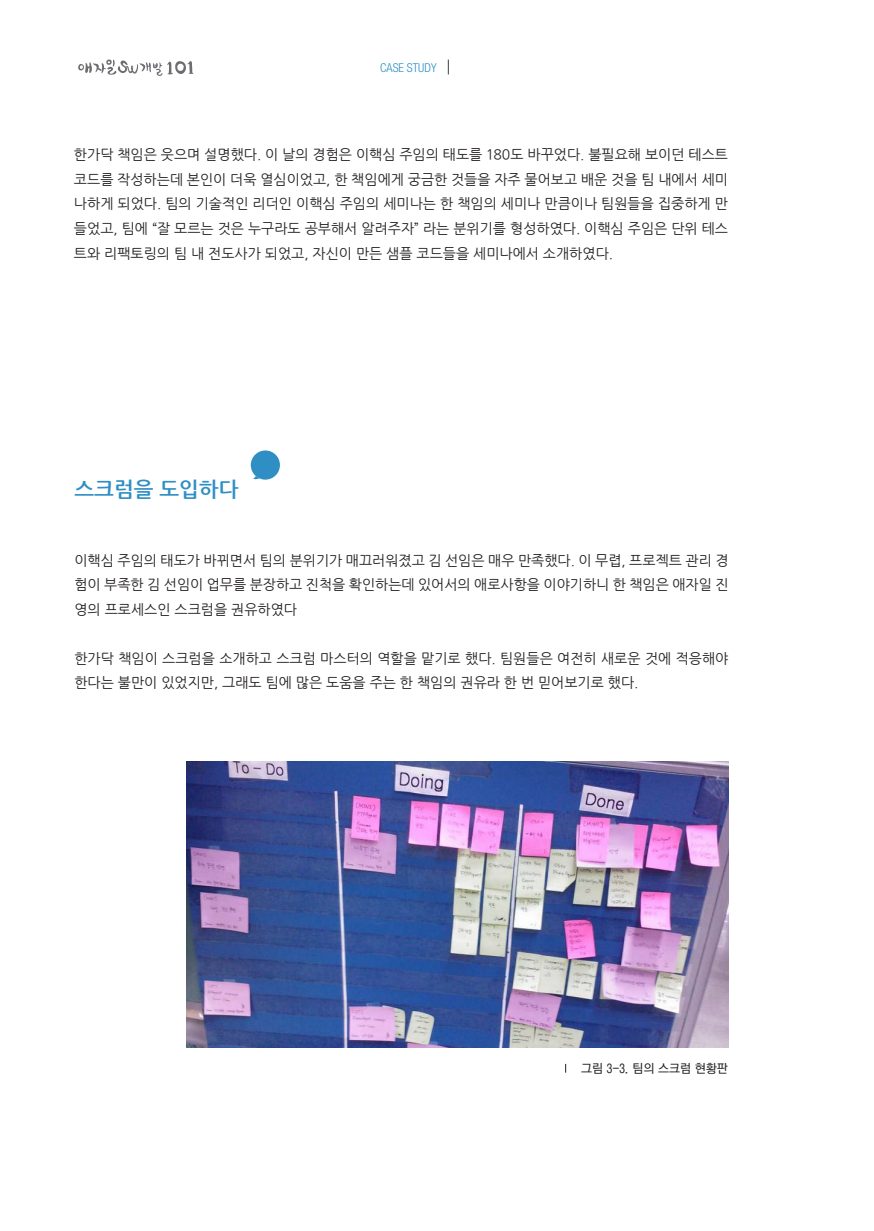
<style>
.page{position:relative;width:874px;height:1231px;background:#fff}
.page>*{position:absolute;margin:0;border:0;box-sizing:border-box;transform-origin:0 0}
.t1{font:700 21px "Nanum Gothic";color:#2f8fc4}
.t2{font:14px/24.5px "Nanum Gothic";color:#231f20;text-align:justify}
.t3{font:12.25px "YDIY Go 530";color:#231f20}
.t4{font:300 condensed 12.25px "Helvetica Neue";color:#2f8fc4}
</style>
<div class="page">
<svg style="left:448px;top:60px;width:1px;height:14px"></svg>
<svg style="left:78px;top:59px;width:116px;height:17px"></svg>
<svg style="left:251px;top:450px;width:29px;height:30px"></svg>
<img style="left:186px;top:761px;width:541px;height:286px">
<p class="t4" style="left:380px;top:60px;width:58px">CASE STUDY</p>
<p class="t2" style="left:74px;top:143px;width:655px">한가닥 책임은 웃으며 설명했다. 이 날의 경험은 이핵심 주임의 태도를 180도 바꾸었다. 불필요해 보이던 테스트 코드를 작성하는데 본인이 더욱 열심이었고, 한 책임에게 궁금한 것들을 자주 물어보고 배운 것을 팀 내에서 세미 나하게 되었다. 팀의 기술적인 리더인 이핵심 주임의 세미나는 한 책임의 세미나 만큼이나 팀원들을 집중하게 만 들었고, 팀에 “잘 모르는 것은 누구라도 공부해서 알려주자” 라는 분위기를 형성하였다. 이핵심 주임은 단위 테스 트와 리팩토링의 팀 내 전도사가 되었고, 자신이 만든 샘플 코드들을 세미나에서 소개하였다.</p>
<p class="t1" style="left:74px;top:478px;width:165px">스크럼을 도입하다</p>
<p class="t2" style="left:74px;top:548px;width:655px">이핵심 주임의 태도가 바뀌면서 팀의 분위기가 매끄러워졌고 김 선임은 매우 만족했다. 이 무렵, 프로젝트 관리 경 험이 부족한 김 선임이 업무를 분장하고 진척을 확인하는데 있어서의 애로사항을 이야기하니 한 책임은 애자일 진 영의 프로세스인 스크럼을 권유하였다</p>
<p class="t2" style="left:74px;top:646px;width:655px">한가닥 책임이 스크럼을 소개하고 스크럼 마스터의 역할을 맡기로 했다. 팀원들은 여전히 새로운 것에 적응해야 한다는 불만이 있었지만, 그래도 팀에 많은 도움을 주는 한 책임의 권유라 한 번 믿어보기로 했다.</p>
<p class="t3" style="left:581px;top:1062px;width:148px">그림 3-3. 팀의 스크럼 현황판</p>
</div>
